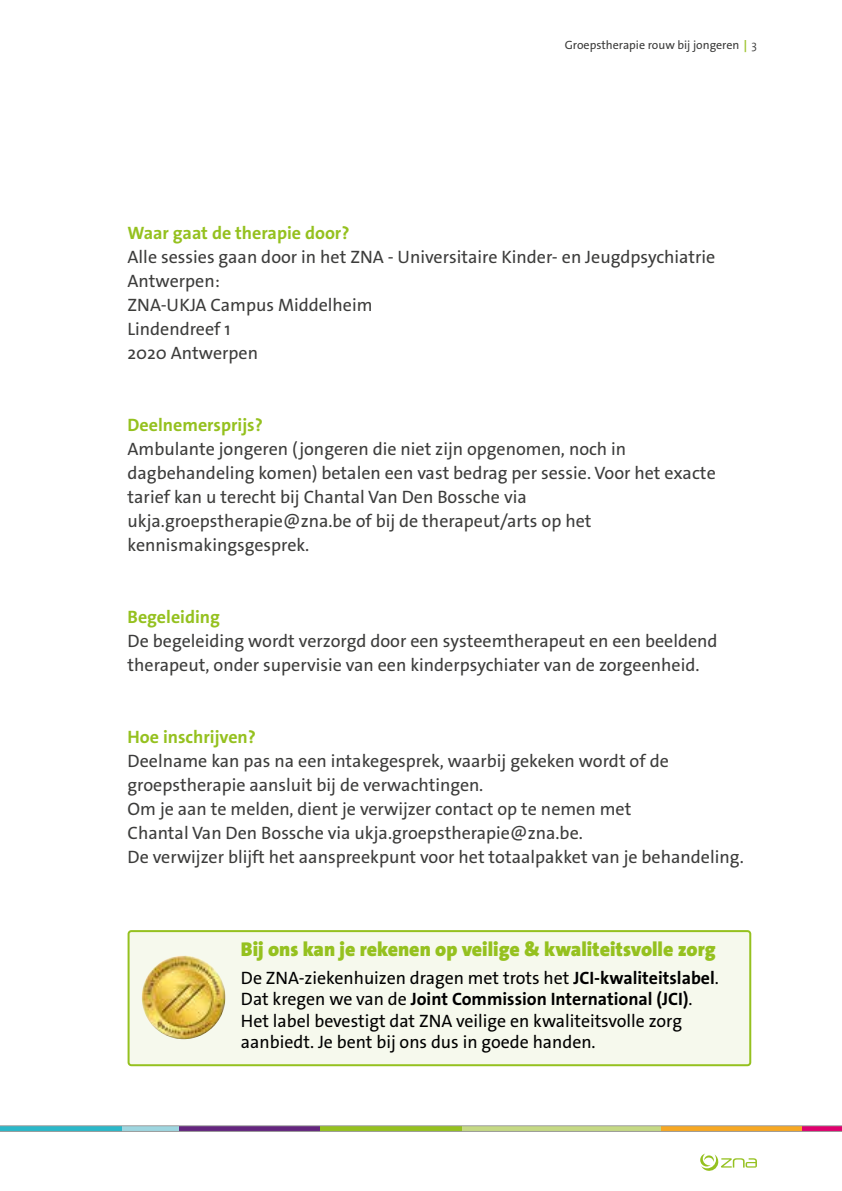
<style>
.page{position:relative;width:842px;height:1191px;background:#fff}
.page>*{position:absolute;margin:0;border:0;box-sizing:border-box;transform-origin:0 0}
.t1{font:900 20px "The Sans Os F";color:#95c11f}
.t2{font:18px/24px "The Sans Os F";color:#3c3c3b}
.t3{font:18px/21.6px "The Sans Os F";color:#000}
.t4{font:700 18px "The Sans Os F";color:#95c11f}
.t5{font:12px "The Sans Os F";color:#3c3c3b}
.s1{font-weight:700;color:#a2c73a}
.s2{font-weight:300}
.s3{font-weight:700}
</style>
<div class="page">
<svg style="left:0;top:1125px;width:842px;height:6px;background:#a1a27e"></svg>
<svg style="left:700px;top:1153px;width:57px;height:17px"></svg>
<div style="left:129px;top:931px;width:621px;height:134px;background:#f6f9ed;border-radius:3px"></div>
<div style="left:128px;top:930px;width:623px;height:136px;border:2px solid #95c11f;border-radius:3px"></div>
<img style="left:142px;top:955px;width:83px;height:84px;border-radius:42px">
<p class="t5" style="left:565px;top:37px;width:194px">Groepstherapie rouw bij jongeren<span class="s1">↕</span><span class="s2">3</span></p>
<p class="t4" style="left:128px;top:221px;width:223px">Waar gaat de therapie door?</p>
<p class="t2" style="left:128px;top:245px;width:589px">Alle sessies gaan door in het ZNA - Universitaire Kinder- en Jeugdpsychiatrie<br>Antwerpen:<br>ZNA-UKJA Campus Middelheim<br>Lindendreef 1<br>2020 Antwerpen</p>
<p class="t4" style="left:128px;top:413px;width:137px">Deelnemersprijs?</p>
<p class="t2" style="left:128px;top:437px;width:590px">Ambulante jongeren (jongeren die niet zijn opgenomen, noch in dagbehandeling komen) betalen een vast bedrag per sessie. Voor het exacte tarief kan u terecht bij Chantal Van Den Bossche via ukja.groepstherapie@zna.be of bij de therapeut/arts op het kennismakingsgesprek.</p>
<p class="t4" style="left:128px;top:605px;width:94px">Begeleiding</p>
<p class="t2" style="left:128px;top:629px;width:591px">De begeleiding wordt verzorgd door een systeemtherapeut en een beeldend therapeut, onder supervisie van een kinderpsychiater van de zorgeenheid.</p>
<p class="t4" style="left:128px;top:725px;width:130px">Hoe inschrijven?</p>
<p class="t2" style="left:128px;top:749px;width:618px">Deelname kan pas na een intakegesprek, waarbij gekeken wordt of de groepstherapie aansluit bij de verwachtingen.<br>Om je aan te melden, dient je verwijzer contact op te nemen met<br>Chantal Van Den Bossche via ukja.groepstherapie@zna.be.<br>De verwijzer blijft het aanspreekpunt voor het totaalpakket van je behandeling.</p>
<p class="t1" style="left:241px;top:936px;width:476px">Bij ons kan je rekenen op veilige &amp; kwaliteitsvolle zorg</p>
<p class="t3" style="left:241px;top:966px;width:479px">De ZNA-ziekenhuizen dragen met trots het <span class="s3">JCI-kwaliteitslabel</span>.<br>Dat kregen we van de <span class="s3">Joint Commission International (JCI)</span>.<br>Het label bevestigt dat ZNA veilige en kwaliteitsvolle zorg aanbiedt. Je bent bij ons dus in goede handen.</p>
</div>
